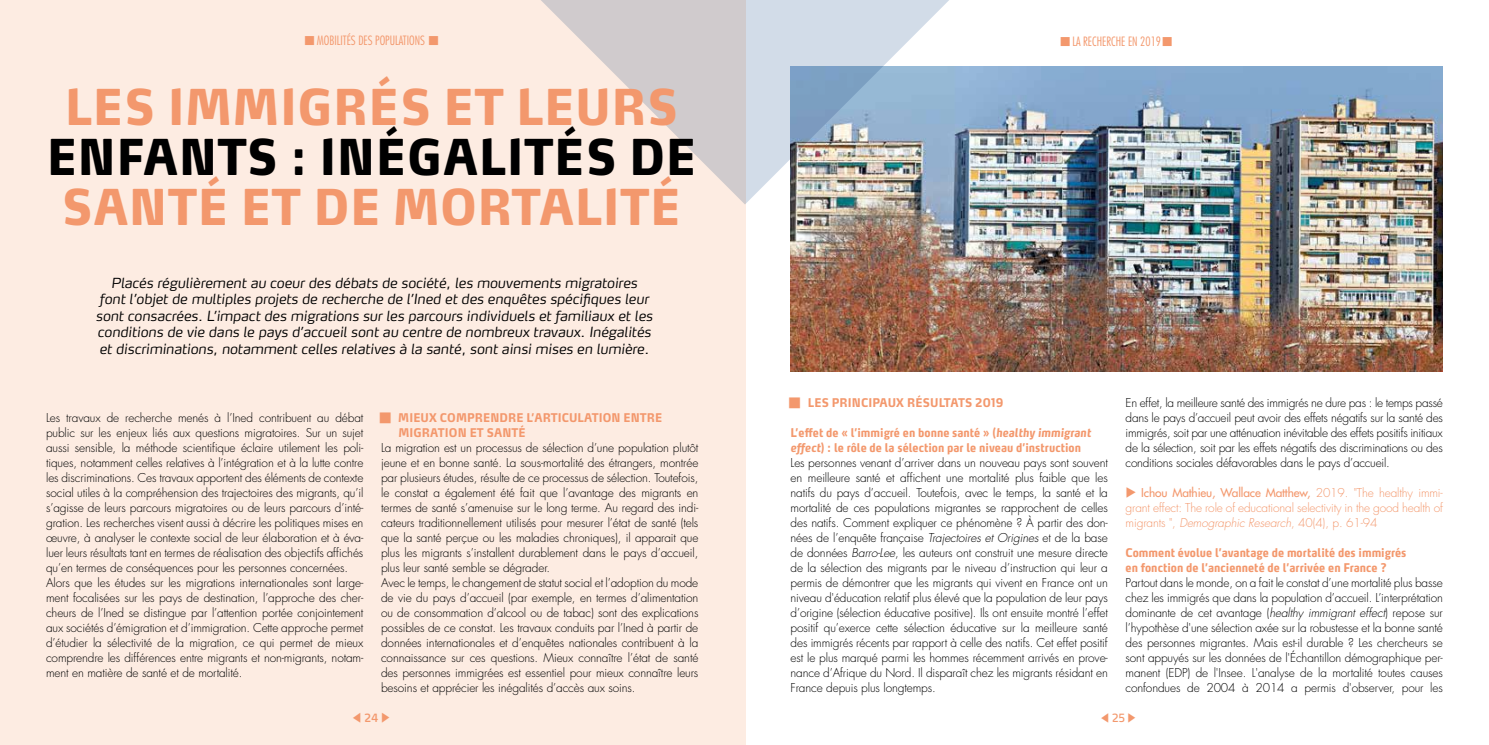
<style>
.page{position:relative;width:1489px;height:745px;background:#fff}
.page>*{position:absolute;margin:0;border:0;box-sizing:border-box;transform-origin:0 0}
.t1{font:900 48.88px "Max OT";letter-spacing:.01em;color:#f3986d;scale:.87 1}
.t2{font:900 48.88px "Max OT";letter-spacing:.01em;color:#000;scale:.87 1}
.t3{font:italic 300 13.75px/16.5px "Max OT";color:#000;text-align:center}
.t4{font:300 condensed 12.5px "Futura Std";color:#f3986d}
.t5{font:300 11.88px/15px "Futura Std";letter-spacing:-.01em;color:#000;text-align:justify}
.t6{font:800 11.88px/15px "Max OT";color:#f3986d;scale:.85 1}
.t7{font:300 11.88px/15px "Futura Std";letter-spacing:-.01em;color:#f3986d;text-align:justify}
.t8{font:600 11.25px "Max OT";color:#f3986d;scale:.85 1}
.t9{font:11.25px "Max OT";color:#f3986d;scale:.85 1}
.s1{font-style:italic}
.s2{font-weight:500}
</style>
<div class="page">
<div style="left:0;top:0;width:745px;height:744px;background:#fdece2"></div>
<img style="left:790px;top:67px;width:652px;height:304px">
<svg style="left:541px;top:0;width:409px;height:204px"></svg>
<p class="t4" style="left:317px;top:33px;width:110px">MOBILITÉS DES POPULATIONS</p>
<h1 class="t1" style="left:65px;top:75px;width:706px">LES IMMIGRÉS ET LEURS</h1>
<h1 class="t2" style="left:47px;top:125px;width:748px">ENFANTS : INÉGALITÉS DE</h1>
<h1 class="t1" style="left:62px;top:175px;width:712px">SANTÉ ET DE MORTALITÉ</h1>
<p class="t3" style="left:96px;top:274px;width:558px">Placés régulièrement au coeur des débats de société, les mouvements migratoires<br>font l’objet de multiples projets de recherche de l’Ined et des enquêtes spécifiques leur sont consacrées. L’impact des migrations sur les parcours individuels et familiaux et les conditions de vie dans le pays d’accueil sont au centre de nombreux travaux. Inégalités et discriminations, notamment celles relatives à la santé, sont ainsi mises en lumière.</p>
<p class="t5" style="left:46px;top:410px;width:319px;text-align:left">Les travaux de recherche menés à l’Ined contribuent au débat public sur les enjeux liés aux questions migratoires. Sur un sujet aussi sensible, la méthode scientifique éclaire utilement les poli&shy;tiques, notamment celles relatives à l’intégration et à la lutte contre les discriminations. Ces travaux apportent des éléments de contexte social utiles à la compréhension des trajectoires des migrants, qu’il s’agisse de leurs parcours migratoires ou de leurs parcours d’inté&shy;gration. Les recherches visent aussi à décrire les politiques mises en œuvre, à analyser le contexte social de leur élaboration et à éva&shy;luer leurs résultats tant en termes de réalisation des objectifs affichés qu’en termes de conséquences pour les personnes concernées.<br>Alors que les études sur les migrations internationales sont large&shy;ment focalisées sur les pays de destination, l’approche des cher&shy;cheurs de l’Ined se distingue par l’attention portée conjointement aux sociétés d’émigration et d’immigration. Cette approche permet d’étudier la sélectivité de la migration, ce qui permet de mieux comprendre les différences entre migrants et non-migrants, notam&shy;ment en matière de santé et de mortalité.</p>
<p class="t6" style="left:398px;top:409px;width:312px">MIEUX COMPRENDRE L’ARTICULATION ENTRE<br>MIGRATION ET SANTÉ</p>
<p class="t5" style="left:381px;top:440px;width:319px;text-align:left">La migration est un processus de sélection d’une population plutôt jeune et en bonne santé. La sous-mortalité des étrangers, montrée par plusieurs études, résulte de ce processus de sélection. Toutefois, le constat a également été fait que l’avantage des migrants en termes de santé s’amenuise sur le long terme. Au regard des indi&shy;cateurs traditionnellement utilisés pour mesurer l’état de santé (tels que la santé perçue ou les maladies chroniques), il apparait que plus les migrants s’installent durablement dans le pays d’accueil, plus leur santé semble se dégrader.<br>Avec le temps, le changement de statut social et l’adoption du mode de vie du pays d’accueil (par exemple, en termes d’alimentation ou de consommation d’alcool ou de tabac) sont des explications possibles de ce constat. Les travaux conduits par l’Ined à partir de données internationales et d’enquêtes nationales contribuent à la connaissance sur ces questions. Mieux connaître l’état de santé des personnes immigrées est essentiel pour mieux connaître leurs besoins et apprécier les inégalités d’accès aux soins.</p>
<p class="t8" style="left:352px;top:710px;width:47px">◀24▶</p>
<p class="t4" style="left:1072px;top:34px;width:90px">LA RECHERCHE EN 2019</p>
<p class="t6" style="left:807px;top:394px;width:231px">LES PRINCIPAUX RÉSULTATS 2019</p>
<p class="t6" style="left:790px;top:424px;width:355px">L’effet de « l’immigré en bonne santé » (<span class="s1">healthy immigrant effect</span>) : le rôle de la sélection par le niveau d’instruction</p>
<p class="t5" style="left:790px;top:455px;width:319px">Les personnes venant d’arriver dans un nouveau pays sont souvent en meilleure santé et affichent une mortalité plus faible que les natifs du pays d’accueil. Toutefois, avec le temps, la santé et la mortalité de ces populations migrantes se rapprochent de celles des natifs. Comment expliquer ce phénomène ? À partir des don&shy;nées de l’enquête française <span class="s1">Trajectoires et Origines</span> et de la base de données <span class="s1">Barro-Lee</span>, les auteurs ont construit une mesure directe de la sélection des migrants par le niveau d’instruction qui leur a permis de démontrer que les migrants qui vivent en France ont un niveau d'éducation relatif plus élevé que la population de leur pays d’origine (sélection éducative positive). Ils ont ensuite montré l’effet positif qu’exerce cette sélection éducative sur la meilleure santé des immigrés récents par rapport à celle des natifs. Cet effet positif est le plus marqué parmi les hommes récemment arrivés en prove&shy;nance d’Afrique du Nord. Il disparaît chez les migrants résidant en France depuis plus longtemps.</p>
<p class="t5" style="left:1125px;top:395px;width:319px">En effet, la meilleure santé des immigrés ne dure pas : le temps passé dans le pays d’accueil peut avoir des effets négatifs sur la santé des immigrés, soit par une atténuation inévitable des effets positifs initiaux de la sélection, soit par les effets négatifs des discriminations ou des conditions sociales défavorables dans le pays d’accueil.</p>
<p class="t7" style="left:1125px;top:485px;width:319px">▶ <span class="s2">Ichou Mathieu, Wallace Matthew,</span> 2019. "The healthy immi&shy;grant effect: The role of educational selectivity in the good health of migrants ", <span class="s1">Demographic Research</span>, 40(4), p. 61‑94</p>
<p class="t6" style="left:1125px;top:544px;width:332px">Comment évolue l’avantage de mortalité des immigrés en fonction de l’ancienneté de l’arrivée en France ?</p>
<p class="t5" style="left:1125px;top:575px;width:319px">Partout dans le monde, on a fait le constat d’une mortalité plus basse chez les immigrés que dans la population d’accueil. L’interprétation dominante de cet avantage (<span class="s1">healthy immigrant effect</span>) repose sur l’hypothèse d'une sélection axée sur la robustesse et la bonne santé des personnes migrantes. Mais est-il durable ? Les chercheurs se sont appuyés sur les données de l'Échantillon démographique per&shy;manent (EDP) de l'Insee. L'analyse de la mortalité toutes causes confondues de 2004 à 2014 a permis d'observer, pour les</p>
<p class="t9" style="left:1100px;top:710px;width:44px">◀25▶</p>
</div>
